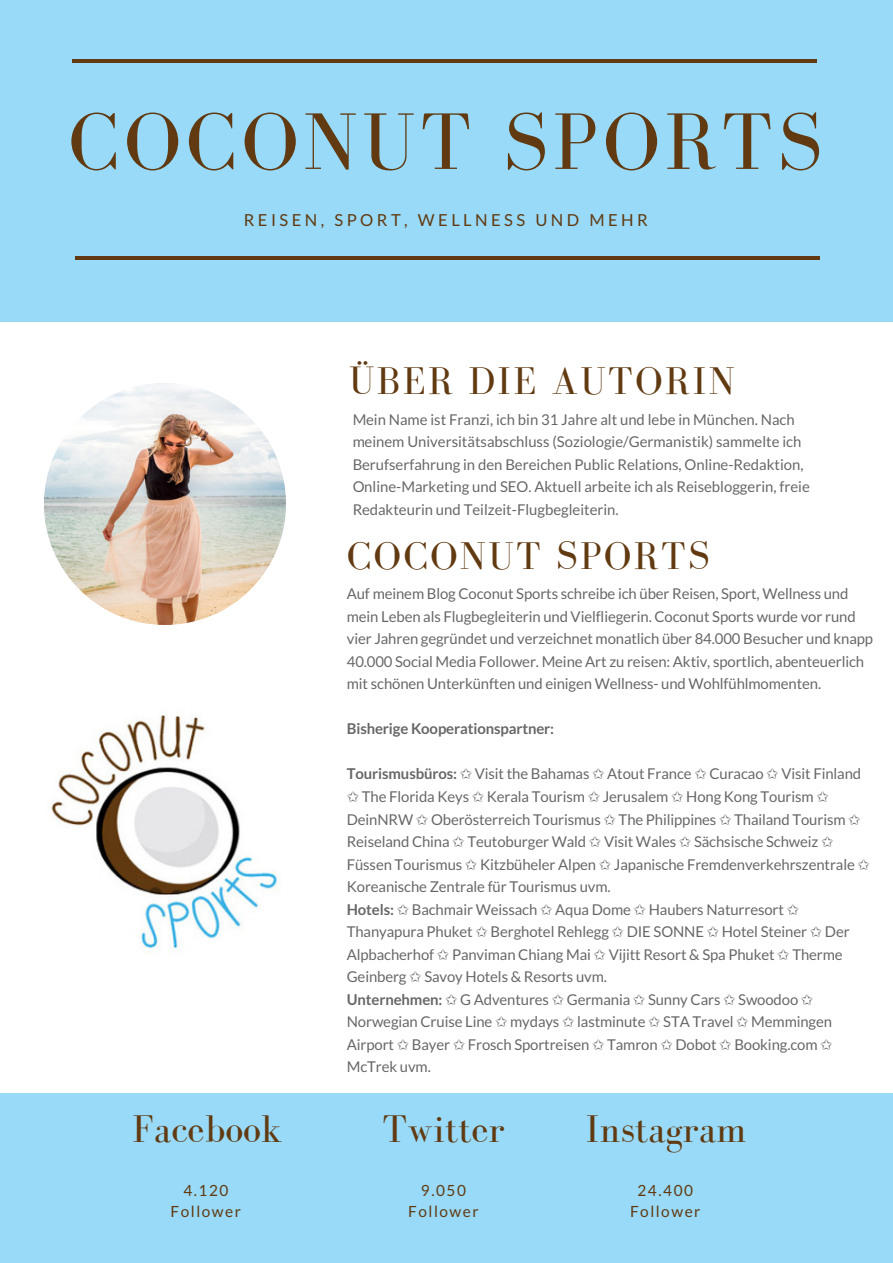
<style>
.page{position:relative;width:893px;height:1263px;background:#fff}
.page>*{position:absolute;margin:0;border:0;box-sizing:border-box;transform-origin:0 0}
.t1{font:82.5px "Bodoni FLF";letter-spacing:.06em;color:#613a11}
.t2{font:39.75px "Bodoni FLF";letter-spacing:.06em;color:#613a11}
.t3{font:39.75px "Bodoni FLF";color:#613a11}
.t4{font:16.5px "Lato";letter-spacing:.21em;color:#613a11}
.t5{font:15.45px/21.5px "Lato";letter-spacing:.1em;color:#613a11;text-align:center}
.t6{font:14.85px/22.5px "Lato";letter-spacing:-.01em;color:#000}
.t7{font:700 14.85px "Lato";letter-spacing:-.005em;color:#000}
.s1{font-weight:700}
.s2{font-family:"DejaVu Sans"}
</style>
<div class="page">
<div style="left:0;top:0;width:893px;height:322px;background:#98daf8"></div>
<div style="left:0;top:1093px;width:893px;height:170px;background:#98daf8"></div>
<hr style="left:72px;top:60px;width:745px;height:3px;background:#613a11">
<hr style="left:75px;top:257px;width:744px;height:3px;background:#613a11">
<img style="left:44px;top:383px;width:242px;height:242px;border-radius:50%">
<img style="left:51px;top:715px;width:228px;height:235px">
<h1 class="t1" style="left:68px;top:97px;width:755px">COCONUT SPORTS</h1>
<p class="t4" style="left:244px;top:210px;width:406px">REISEN, SPORT, WELLNESS UND MEHR</p>
<h2 class="t2" style="left:349px;top:359px;width:387px">ÜBER DIE AUTORIN</h2>
<p class="t6" style="left:352px;top:408px;width:459px">Mein Name ist Franzi, ich bin 31 Jahre alt und lebe in München. Nach meinem Universitätsabschluss (Soziologie/Germanistik) sammelte ich Berufserfahrung in den Bereichen Public Relations, Online-Redaktion, Online-Marketing und SEO. Aktuell arbeite ich als Reisebloggerin, freie Redakteurin und Teilzeit-Flugbegleiterin.</p>
<h2 class="t2" style="left:347px;top:534px;width:364px">COCONUT SPORTS</h2>
<p class="t6" style="left:347px;top:582px;width:528px">Auf meinem Blog Coconut Sports schreibe ich über Reisen, Sport, Wellness und mein Leben als Flugbegleiterin und Vielfliegerin. Coconut Sports wurde vor rund vier Jahren gegründet und verzeichnet monatlich über 84.000 Besucher und knapp 40.000 Social Media Follower. Meine Art zu reisen: Aktiv, sportlich, abenteuerlich mit schönen Unterkünften und einigen Wellness- und Wohlfühlmomenten.</p>
<p class="t7" style="left:347px;top:720px;width:209px">Bisherige Kooperationspartner:</p>
<p class="t6" style="left:347px;top:762px;width:525px"><span class="s1">Tourismusbüros:</span> <span class="s2">✩</span> Visit the Bahamas <span class="s2">✩</span> Atout France <span class="s2">✩</span> Curacao <span class="s2">✩</span> Visit Finland <span class="s2">✩</span> The Florida Keys <span class="s2">✩</span> Kerala Tourism <span class="s2">✩</span> Jerusalem <span class="s2">✩</span> Hong Kong Tourism <span class="s2">✩ </span>DeinNRW <span class="s2">✩</span> Oberösterreich Tourismus <span class="s2">✩</span> The Philippines <span class="s2">✩</span> Thailand Tourism <span class="s2">✩ </span>Reiseland China <span class="s2">✩</span> Teutoburger Wald <span class="s2">✩</span> Visit Wales <span class="s2">✩</span> Sächsische Schweiz <span class="s2">✩ </span>Füssen Tourismus <span class="s2">✩</span> Kitzbüheler Alpen <span class="s2">✩</span> Japanische Fremdenverkehrszentrale <span class="s2">✩ </span>Koreanische Zentrale für Tourismus uvm.<br><span class="s1">Hotels:</span> <span class="s2">✩</span> Bachmair Weissach <span class="s2">✩</span> Aqua Dome <span class="s2">✩</span> Haubers Naturresort <span class="s2">✩ </span>Thanyapura Phuket <span class="s2">✩</span> Berghotel Rehlegg <span class="s2">✩</span> DIE SONNE <span class="s2">✩</span> Hotel Steiner <span class="s2">✩</span> Der Alpbacherhof <span class="s2">✩</span> Panviman Chiang Mai <span class="s2">✩</span> Vijitt Resort &amp; Spa Phuket <span class="s2">✩</span> Therme Geinberg <span class="s2">✩</span> Savoy Hotels &amp; Resorts uvm.<br><span class="s1">Unternehmen:</span> <span class="s2">✩</span> G Adventures <span class="s2">✩</span> Germania <span class="s2">✩</span> Sunny Cars <span class="s2">✩</span> Swoodoo <span class="s2">✩ </span>Norwegian Cruise Line <span class="s2">✩</span> mydays <span class="s2">✩</span> lastminute <span class="s2">✩</span> STA Travel <span class="s2">✩</span> Memmingen Airport <span class="s2">✩</span> Bayer <span class="s2">✩</span> Frosch Sportreisen <span class="s2">✩</span> Tamron <span class="s2">✩</span> Dobot <span class="s2">✩</span> Booking.com <span class="s2">✩ </span>McTrek uvm.</p>
<h2 class="t3" style="left:132px;top:1107px;width:152px">Facebook</h2>
<h2 class="t3" style="left:383px;top:1107px;width:123px">Twitter</h2>
<h2 class="t3" style="left:586px;top:1107px;width:162px">Instagram</h2>
<p class="t5" style="left:171px;top:1179px;width:72px">4.120<br>Follower</p>
<p class="t5" style="left:408px;top:1179px;width:72px">9.050<br>Follower</p>
<p class="t5" style="left:630px;top:1179px;width:72px">24.400<br>Follower</p>
</div>
